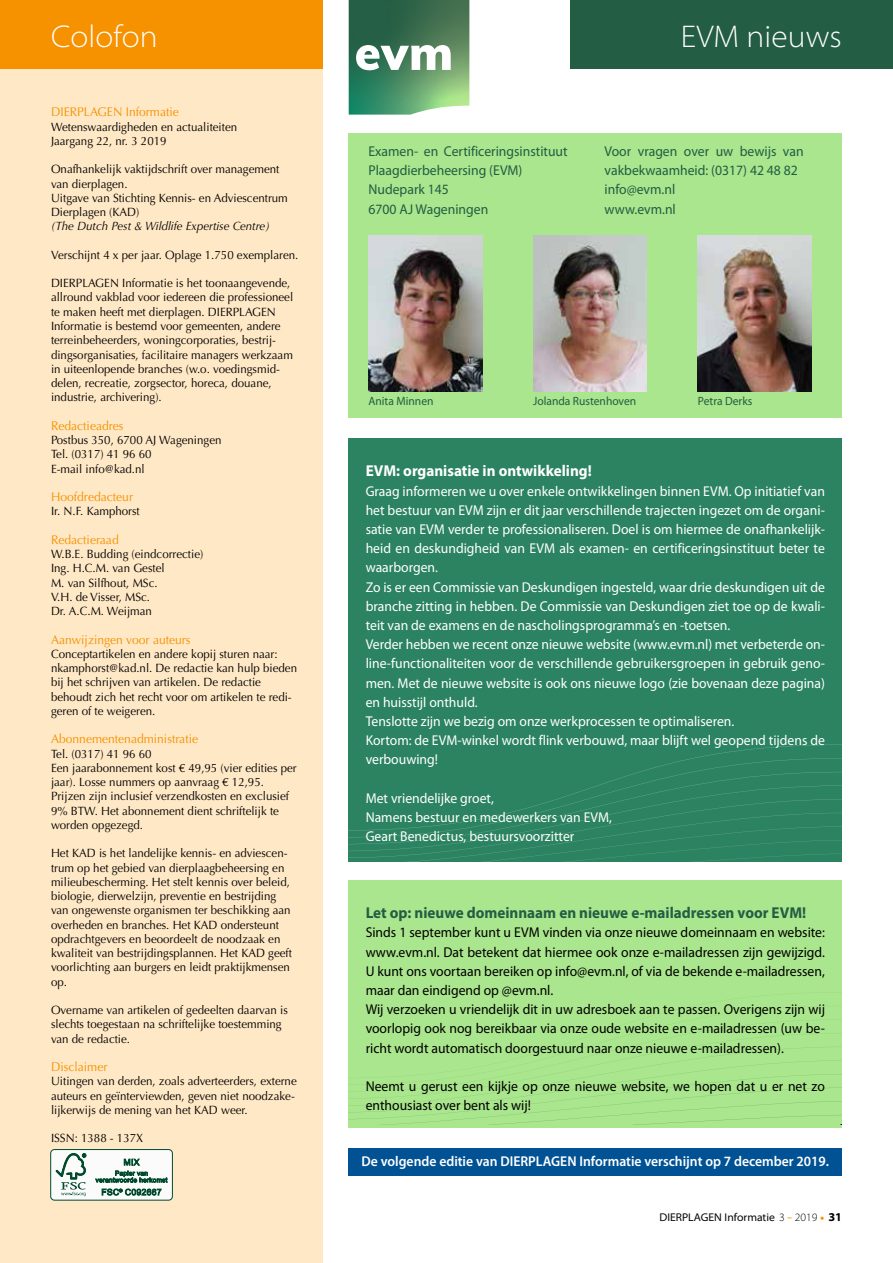
<style>
.page{position:relative;width:893px;height:1263px;background:#fff}
.page>*{position:absolute;margin:0;border:0;box-sizing:border-box;transform-origin:0 0}
.t1{font:300 semi-expanded 31.5px "Myriad Pro";letter-spacing:.005em;color:#fff;scale:.96 1}
.t2{font:700 15.75px "Myriad Pro";color:#235d44;scale:.96 1}
.t3{font:700 15.75px "Myriad Pro";color:#fff;scale:.96 1}
.t4{font:14.25px/19.2px "Myriad Pro";color:#fff;scale:.96 1}
.t5{font:14.25px/19.2px "Myriad Pro";color:#000;scale:.96 1}
.t6{font:14.25px/19.2px "Myriad Pro";color:#235d44;scale:.96 1}
.t7{font:600 14.25px "Myriad Pro";color:#fff;scale:.96 1}
.t8{font:12.6px "Optima LT Std";color:#f69100;scale:.96 1}
.t9{font:12px/14.2px "Optima LT Std";color:#000;scale:.96 1}
.t10{font:12px "Myriad Pro";color:#235d44;scale:.96 1}
.t11{font:italic 12px "Optima LT Std";color:#000;scale:.96 1}
.t12{font:semi-expanded 11.25px "Myriad Pro";color:#000;scale:.95 1}
.s1{font-weight:300}
.s2{font-weight:300;font-size:18px;color:#f69100}
.s3{font-weight:700;font-size:12px}
</style>
<div class="page">
<div style="left:349px;top:134px;width:493px;height:284px;background:#aae68d"></div>
<div style="left:349px;top:438px;width:493px;height:423px;background:#2b8361"></div>
<div style="left:349px;top:880px;width:493px;height:247px;background:#aae68d"></div>
<div style="left:570px;top:0;width:323px;height:68px;background:#235d44"></div>
<svg style="left:349px;top:0;width:120px;height:115px;background:#5f9372"></svg>
<div style="left:0;top:0;width:322px;height:1263px;background:#ffe8c5"></div>
<div style="left:0;top:0;width:322px;height:68px;background:#f69100"></div>
<div style="left:51px;top:1149px;width:121px;height:51px;background:#fbfbfb;border-radius:4px"></div>
<div style="left:50px;top:1149px;width:123px;height:51px;border:1px solid #004a2e;border-radius:4px"></div>
<svg style="left:56px;top:1153px;width:30px;height:43px"></svg>
<svg style="left:95px;top:1158px;width:73px;height:37px"></svg>
<div style="left:349px;top:1148px;width:493px;height:27px;background:#005294"></div>
<img style="left:369px;top:235px;width:113px;height:156px">
<img style="left:698px;top:235px;width:113px;height:156px">
<img style="left:533px;top:235px;width:114px;height:156px">
<svg style="left:349px;top:745px;width:493px;height:116px"></svg>
<svg style="left:349px;top:1047px;width:493px;height:81px"></svg>
<h1 class="t1" style="left:51px;top:17px;width:113px">Colofon</h1>
<h1 class="t1" style="left:51px;top:24px;width:113px">Colofon</h1>
<h1 class="t1" style="left:681px;top:17px;width:169px">EVM nieuws</h1>
<p class="t8" style="left:51px;top:105px;width:135px">DIERPLAGEN Informatie</p>
<p class="t9" style="left:51px;top:119px;width:195px">Wetenswaardigheden en actualiteiten<br>Jaargang 22, nr. 3 2019</p>
<p class="t9" style="left:51px;top:162px;width:248px">Onafhankelijk vaktijdschrift over management van dierplagen.<br>Uitgave van Stichting Kennis- en Adviescentrum<br>Dierplagen (KAD)</p>
<p class="t11" style="left:51px;top:219px;width:229px">(The Dutch Pest &amp; Wildlife Expertise Centre)</p>
<p class="t9" style="left:51px;top:248px;width:259px">Verschijnt 4 x per jaar. Oplage 1.750 exemplaren.</p>
<p class="t9" style="left:51px;top:276px;width:254px">DIERPLAGEN Informatie is het toonaangevende, allround vakblad voor iedereen die professioneel te maken heeft met dierplagen. DIERPLAGEN Informatie is bestemd voor gemeenten, andere terreinbeheerders, woningcorporaties, bestrij&shy;dingsorganisaties, facilitaire managers werkzaam in uiteenlopende branches (w.o. voedingsmid&shy;delen, recreatie, zorgsector, horeca, douane, industrie, archivering).</p>
<p class="t8" style="left:51px;top:418px;width:77px">Redactieadres</p>
<p class="t9" style="left:51px;top:433px;width:179px">Postbus 350, 6700 AJ Wageningen<br>Tel. (0317) 41 96 60<br>E-mail info@kad.nl</p>
<p class="t8" style="left:51px;top:489px;width:87px">Hoofdredacteur</p>
<p class="t9" style="left:51px;top:504px;width:94px">Ir. N.F. Kamphorst</p>
<p class="t8" style="left:51px;top:532px;width:72px">Redactieraad</p>
<p class="t9" style="left:51px;top:547px;width:160px">W.B.E. Budding (eindcorrectie)<br>Ing. H.C.M. van Gestel<br>M. van Silfhout, MSc.<br>V.H. de Visser, MSc.<br>Dr. A.C.M. Weijman</p>
<p class="t8" style="left:51px;top:632px;width:147px">Aanwijzingen voor auteurs</p>
<p class="t9" style="left:51px;top:647px;width:258px">Conceptartikelen en andere kopij sturen naar: nkamphorst@kad.nl. De redactie kan hulp bieden bij het schrijven van artikelen. De redactie behoudt zich het recht voor om artikelen te redi&shy;geren of te weigeren.</p>
<p class="t8" style="left:51px;top:732px;width:155px">Abonnementenadministratie</p>
<p class="t9" style="left:51px;top:746px;width:257px">Tel. (0317) 41 96 60<br>Een jaarabonnement kost € 49,95 (vier edities per jaar). Losse nummers op aanvraag € 12,95.<br>Prijzen zijn inclusief verzendkosten en exclusief 9% BTW. Het abonnement dient schriftelijk te worden opgezegd.</p>
<p class="t9" style="left:51px;top:846px;width:252px">Het KAD is het landelijke kennis- en adviescen&shy;trum op het gebied van dierplaagbeheersing en milieubescherming. Het stelt kennis over beleid, biologie, dierwelzijn, preventie en bestrijding van ongewenste organismen ter beschikking aan overheden en branches. Het KAD ondersteunt opdrachtgevers en beoordeelt de noodzaak en kwaliteit van bestrijdingsplannen. Het KAD geeft voorlichting aan burgers en leidt praktijkmensen op.</p>
<p class="t9" style="left:51px;top:1003px;width:248px">Overname van artikelen of gedeelten daarvan is slechts toegestaan na schriftelijke toestemming van de redactie.</p>
<p class="t8" style="left:51px;top:1059px;width:60px">Disclaimer</p>
<p class="t9" style="left:51px;top:1074px;width:258px">Uitingen van derden, zoals adverteerders, externe auteurs en geïnterviewden, geven niet noodzake&shy;lijkerwijs de mening van het KAD weer.</p>
<p class="t9" style="left:51px;top:1131px;width:98px">ISSN: 1388 - 137X</p>
<p class="t6" style="left:369px;top:141px;width:209px">Examen- en Certificeringsinstituut<br>Plaagdierbeheersing (EVM)<br>Nudepark 145<br>6700 AJ Wageningen</p>
<p class="t6" style="left:604px;top:141px;width:209px">Voor vragen over uw bewijs van vakbekwaamheid: (0317) 42 48 82 info@evm.nl<br>www.evm.nl</p>
<p class="t10" style="left:369px;top:393px;width:69px">Anita Minnen</p>
<p class="t10" style="left:533px;top:393px;width:109px">Jolanda Rustenhoven</p>
<p class="t10" style="left:698px;top:393px;width:58px">Petra Derks</p>
<h2 class="t3" style="left:366px;top:461px;width:237px">EVM: organisatie in ontwikkeling!</h2>
<p class="t4" style="left:366px;top:481px;width:480px">Graag informeren we u over enkele ontwikkelingen binnen EVM. Op initiatief van het bestuur van EVM zijn er dit jaar verschillende trajecten ingezet om de organi&shy;satie van EVM verder te professionaliseren. Doel is om hiermee de onafhankelijk&shy;heid en deskundigheid van EVM als examen- en certificeringsinstituut beter te waarborgen.<br>Zo is er een Commissie van Deskundigen ingesteld, waar drie deskundigen uit de branche zitting in hebben. De Commissie van Deskundigen ziet toe op de kwali&shy;teit van de examens en de nascholingsprogramma’s en -toetsen.<br>Verder hebben we recent onze nieuwe website (www.evm.nl) met verbeterde on&shy;line-functionaliteiten voor de verschillende gebruikersgroepen in gebruik geno&shy;men. Met de nieuwe website is ook ons nieuwe logo (zie bovenaan deze pagina) en huisstijl onthuld.<br>Tenslotte zijn we bezig om onze werkprocessen te optimaliseren.<br>Kortom: de EVM-winkel wordt flink verbouwd, maar blijft wel geopend tijdens de verbouwing!</p>
<p class="t4" style="left:366px;top:788px;width:258px">Met vriendelijke groet,<br>Namens bestuur en medewerkers van EVM,<br>Geart Benedictus, bestuursvoorzitter</p>
<h2 class="t2" style="left:366px;top:902px;width:460px">Let op: nieuwe domeinnaam en nieuwe e-mailadressen voor EVM!</h2>
<p class="t5" style="left:366px;top:923px;width:480px">Sinds 1 september kunt u EVM vinden via onze nieuwe domeinnaam en website: www.evm.nl. Dat betekent dat hiermee ook onze e-mailadressen zijn gewijzigd.<br>U kunt ons voortaan bereiken op info@evm.nl, of via de bekende e-mailadressen, maar dan eindigend op @evm.nl.<br>Wij verzoeken u vriendelijk dit in uw adresboek aan te passen. Overigens zijn wij voorlopig ook nog bereikbaar via onze oude website en e-mailadressen (uw be&shy;richt wordt automatisch doorgestuurd naar onze nieuwe e-mailadressen).</p>
<p class="t5" style="left:366px;top:1076px;width:480px">Neemt u gerust een kijkje op onze nieuwe website, we hopen dat u er net zo enthousiast over bent als wij!</p>
<p class="t7" style="left:362px;top:1152px;width:488px">De volgende editie van DIERPLAGEN Informatie verschijnt op 7 december 2019.</p>
<p class="t12" style="left:659px;top:1210px;width:194px">DIERPLAGEN Informatie <span class="s1">3</span> <span class="s2">-</span> <span class="s1">2019</span> <span class="s2">•</span> <span class="s3">31</span></p>
</div>
